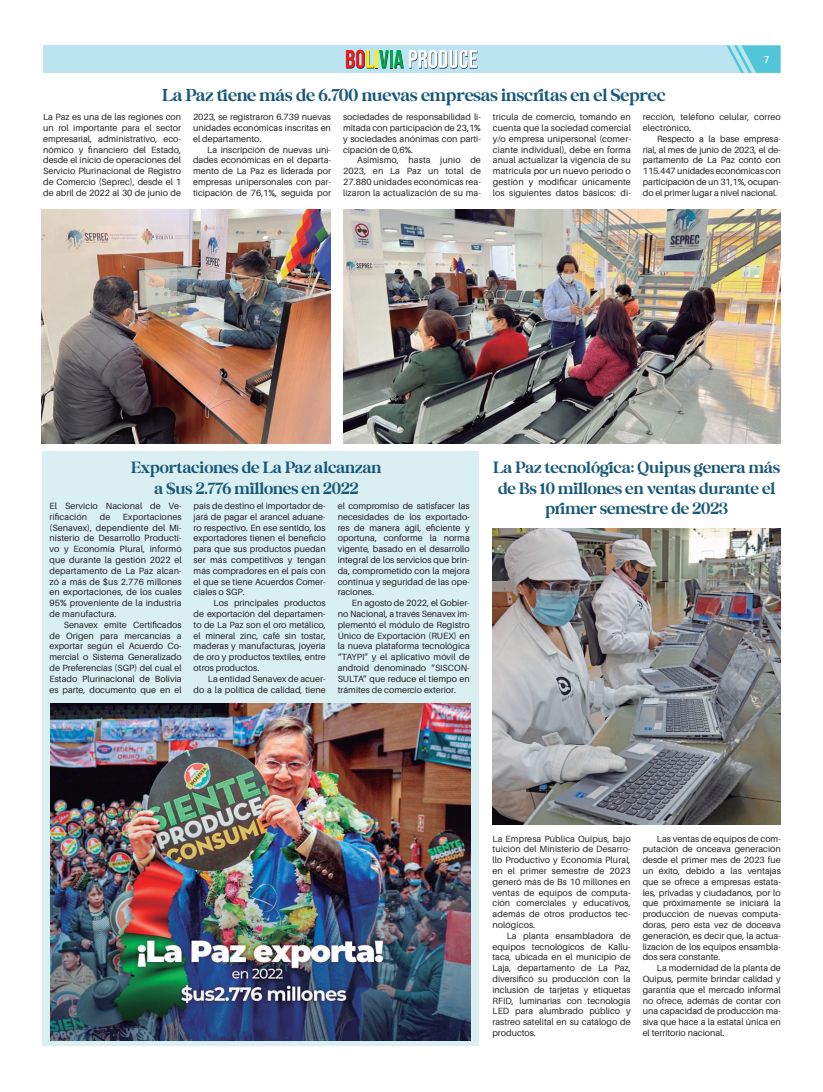
<style>
.page{position:relative;width:823px;height:1092px;background:#fff}
.page>*{position:absolute;margin:0;border:0;box-sizing:border-box;transform-origin:0 0}
.t1{font:18px "Bigola Display";color:#175879}
.t2{font:17px/20.4px "Bigola Display";color:#175879;text-align:center}
.t3{font:10px "Geomanist";color:#fff}
.t4{font:9px/10.8px "Aileron";color:#231f20;text-align:justify}
</style>
<div class="page">
<div style="left:43px;top:45px;width:737px;height:28px;background:#bae4ef"></div>
<svg style="left:726px;top:45px;width:55px;height:28px"></svg>
<svg style="left:345px;top:50px;width:132px;height:19px"></svg>
<div style="left:42px;top:451px;width:436px;height:594px;background:#d5eef1"></div>
<img style="left:343px;top:209px;width:437px;height:234px">
<img style="left:42px;top:209px;width:288px;height:234px">
<img style="left:50px;top:703px;width:420px;height:337px">
<img style="left:492px;top:528px;width:288px;height:296px">
<h1 class="t1" style="left:162px;top:85px;width:504px">La Paz tiene más de 6.700 nuevas empresas inscritas en el Seprec</h1>
<p class="t3" style="left:763px;top:53px;width:6px">7</p>
<p class="t4" style="left:43px;top:112px;width:139px">La Paz es una de las regiones con un rol importante para el sector empresarial, administrativo, eco&shy;nómico y financiero del Estado, desde el inicio de operaciones del Servicio Plurinacional de Registro de Comercio (Seprec), desde el 1 de abril de 2022 al 30 de junio de</p>
<p class="t4" style="left:193px;top:112px;width:139px">2023, se registraron 6.739 nuevas unidades económicas inscritas en el departamento.</p>
<p class="t4" style="left:193px;top:144px;width:139px;text-indent:14px">La inscripción de nuevas uni&shy;dades económicas en el departa&shy;mento de La Paz es liderada por empresas unipersonales con par&shy;ticipación de 76,1%, seguida por</p>
<p class="t4" style="left:343px;top:112px;width:139px">sociedades de responsabilidad li&shy;mitada con participación de 23,1% y sociedades anónimas con parti&shy;cipación de 0,6%.</p>
<p class="t4" style="left:343px;top:155px;width:139px;text-indent:14px">Asimismo, hasta junio de 2023, en La Paz un total de 27.880 unidades económicas rea&shy;lizaron la actualización de su ma-</p>
<p class="t4" style="left:492px;top:112px;width:139px">trícula de comercio, tomando en cuenta que la sociedad comercial y/o empresa unipersonal (comer&shy;ciante individual), debe en forma anual actualizar la vigencia de su matrícula por un nuevo período o gestión y modificar únicamente los siguientes datos básicos: di-</p>
<p class="t4" style="left:642px;top:112px;width:139px">rección, teléfono celular, correo electrónico.</p>
<p class="t4" style="left:642px;top:133px;width:139px;text-indent:14px">Respecto a la base empresa&shy;rial, al mes de junio de 2023, el de&shy;partamento de La Paz contó con 115.447 unidades económicas con participación de un 31,1%, ocupan&shy;do el primer lugar a nivel nacional.</p>
<h2 class="t2" style="left:131px;top:459px;width:252px">Exportaciones de La Paz alcanzan a $us 2.776 millones en 2022</h2>
<h2 class="t2" style="left:493px;top:459px;width:288px">La Paz tecnológica: Quipus genera más de Bs 10 millones en ventas durante el primer semestre de 2023</h2>
<p class="t4" style="left:337px;top:500px;width:133px">el compromiso de satisfacer las necesidades de los exportado&shy;res de manera ágil, eficiente y oportuna, conforme la norma vigente, basado en el desarrollo integral de los servicios que brin&shy;da, comprometido con la mejora continua y seguridad de las ope&shy;raciones.</p>
<p class="t4" style="left:337px;top:597px;width:133px;text-indent:14px">En agosto de 2022, el Gobier&shy;no Nacional, a través Senavex im&shy;plementó el módulo de Registro Único de Exportación (RUEX) en la nueva plataforma tecnológica “TAYPI” y el aplicativo móvil de android denominado “SISCON-SULTA” que reduce el tiempo en trámites de comercio exterior.</p>
<p class="t4" style="left:50px;top:500px;width:133px">El Servicio Nacional de Ve&shy;rificación</p>
<p class="t4" style="left:193px;top:500px;width:133px">país de destino el importador de&shy;jará de pagar el arancel aduane&shy;ro respectivo. En ese sentido, los exportadores tienen el beneficio para que sus productos puedan ser más competitivos y tengan más compradores en el país con el que se tiene Acuerdos Comer&shy;ciales o SGP.</p>
<p class="t4" style="left:193px;top:597px;width:133px;text-indent:20px">Los principales productos de exportación del departamen&shy;to de La Paz son el oro metálico, el mineral zinc, café sin tostar, maderas y manufacturas, joyería de oro y productos textiles, entre otros productos.</p>
<p class="t4" style="left:193px;top:673px;width:133px;text-align:right">La entidad Senavex de acuer-<br>do a la política de calidad, tiene</p>
<p class="t4" style="left:100px;top:511px;width:12px">de</p>
<p class="t4" style="left:50px;top:511px;width:133px;text-indent:73px">Exportaciones (Senavex), dependiente del Mi&shy;nisterio de Desarrollo Producti&shy;vo y Economía Plural, informó que durante la gestión 2022 el departamento de La Paz alcan&shy;zó a más de $us 2.776 millones en exportaciones, de los cuales 95% proveniente de la industria de manufactura.</p>
<p class="t4" style="left:50px;top:619px;width:133px;text-indent:14px">Senavex emite Certificados de Origen para mercancías a exportar según el Acuerdo Co&shy;mercial o Sistema Generalizado de Preferencias (SGP) del cual el Estado Plurinacional de Bolivia es parte, documento que en el</p>
<p class="t4" style="left:492px;top:833px;width:140px">La Empresa Pública Quipus, bajo tuición del Ministerio de Desarro&shy;llo Productivo y Economía Plural, en el primer semestre de 2023 generó más de Bs 10 millones en ventas de equipos de computa&shy;ción comerciales y educativos, además de otros productos tec&shy;nológicos.</p>
<p class="t4" style="left:492px;top:930px;width:140px;text-indent:14px">La planta ensambladora de equipos tecnológicos de Kallu&shy;taca, ubicada en el municipio de Laja, departamento de La Paz, diversificó su producción con la inclusión de tarjetas y etiquetas RFID, luminarias con tecnología LED para alumbrado público y rastreo satelital en su catálogo de productos.</p>
<p class="t4" style="left:642px;top:833px;width:140px;text-indent:14px">Las ventas de equipos de com&shy;putación de onceava generación desde el primer mes de 2023 fue un éxito, debido a las ventajas que se ofrece a empresas estata&shy;les, privadas y ciudadanos, por lo que próximamente se iniciará la producción de nuevas computa&shy;doras, pero esta vez de doceava generación, es decir que, la actua&shy;lización de los equipos ensambla&shy;dos será constante.</p>
<p class="t4" style="left:642px;top:962px;width:140px;text-indent:14px">La modernidad de la planta de Quipus, permite brindar calidad y garantía que el mercado informal no ofrece, además de contar con una capacidad de producción ma&shy;siva que hace a la estatal única en el territorio nacional.</p>
</div>
